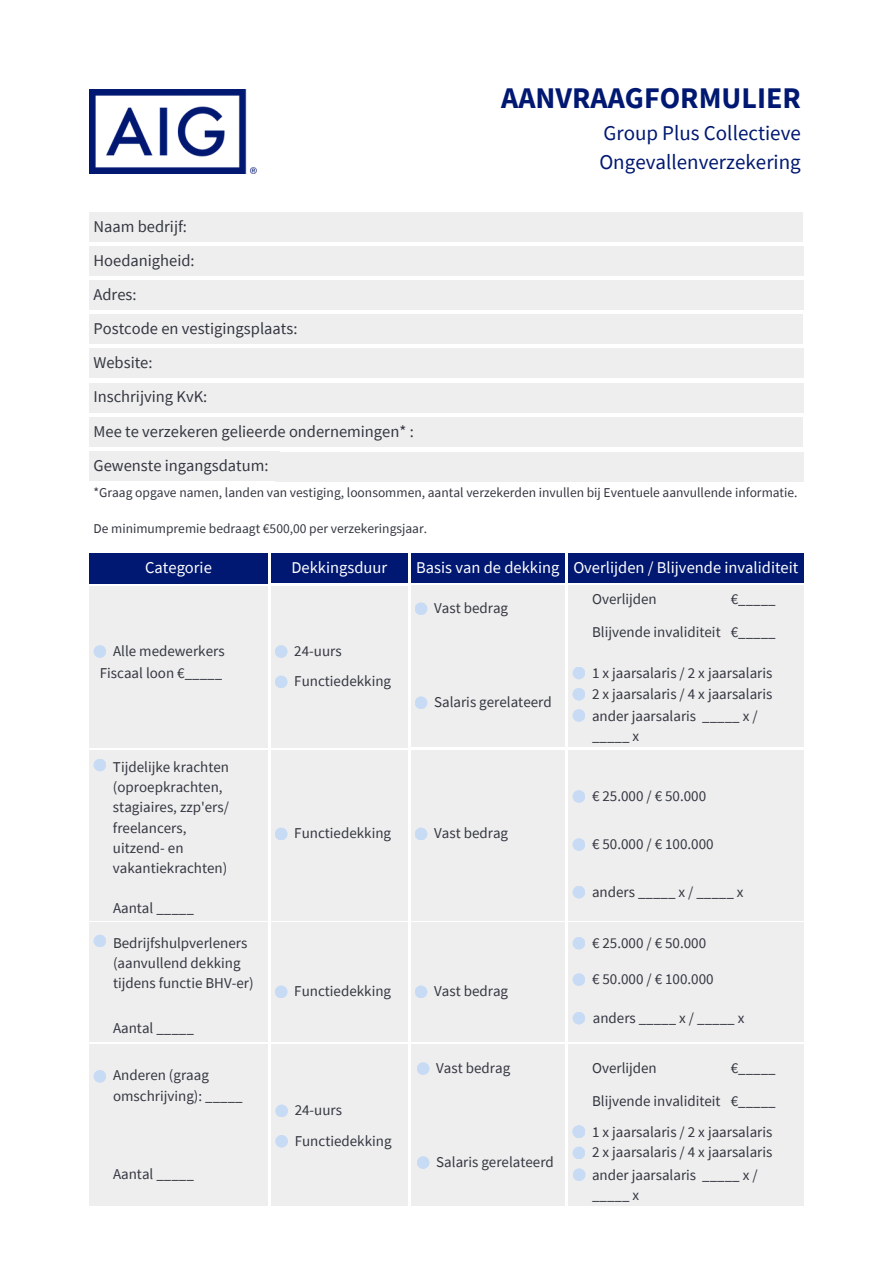
<style>
.page{position:relative;width:893px;height:1264px;background:#fff}
.page>*{position:absolute;margin:0;border:0;box-sizing:border-box;transform-origin:0 0}
.t1{font:700 30px "Source Sans Pro";color:#001871}
.t2{font:21px/29.2px "Source Sans Pro";color:#001871}
.t3{font:16.5px "Source Sans Pro";color:#343741}
.t4{font:16.5px "Source Sans Pro";color:#fff}
.t5{font:15px/20.2px "Source Sans Pro";color:#343741}
.t6{font:13.5px "Source Sans Pro";color:#343741}
</style>
<div class="page">
<img style="left:89px;top:89px;width:168px;height:85px">
<div style="left:89px;top:212px;width:116px;height:30px;background:#eee"></div>
<div style="left:89px;top:246px;width:127px;height:30px;background:#eee"></div>
<div style="left:89px;top:280px;width:60px;height:30px;background:#eee"></div>
<div style="left:89px;top:314px;width:237px;height:30px;background:#eee"></div>
<div style="left:89px;top:348px;width:79px;height:30px;background:#eee"></div>
<div style="left:89px;top:382px;width:127px;height:30px;background:#eee"></div>
<div style="left:89px;top:451px;width:190px;height:30px;background:#eee"></div>
<div style="left:198px;top:212px;width:605px;height:30px;background:#eee"></div>
<div style="left:205px;top:246px;width:598px;height:30px;background:#eee"></div>
<div style="left:146px;top:280px;width:657px;height:30px;background:#eee"></div>
<div style="left:322px;top:314px;width:481px;height:30px;background:#eee"></div>
<div style="left:168px;top:348px;width:635px;height:30px;background:#eee"></div>
<div style="left:213px;top:382px;width:590px;height:30px;background:#eee"></div>
<div style="left:275px;top:452px;width:528px;height:30px;background:#eee"></div>
<div style="left:89px;top:417px;width:313px;height:30px;background:#eee"></div>
<div style="left:402px;top:417px;width:401px;height:30px;background:#eee"></div>
<div style="left:89px;top:553px;width:179px;height:30px;background:#001871"></div>
<div style="left:271px;top:553px;width:136px;height:30px;background:#001871"></div>
<div style="left:411px;top:553px;width:153px;height:30px;background:#001871"></div>
<div style="left:568px;top:553px;width:235px;height:30px;background:#001871"></div>
<div style="left:89px;top:922px;width:179px;height:119px;background:#eee"></div>
<div style="left:89px;top:750px;width:179px;height:170px;background:#eee"></div>
<div style="left:89px;top:586px;width:179px;height:161px;background:#eee"></div>
<div style="left:271px;top:586px;width:136px;height:161px;background:#eee"></div>
<div style="left:271px;top:750px;width:136px;height:170px;background:#eee"></div>
<div style="left:271px;top:922px;width:136px;height:119px;background:#eee"></div>
<div style="left:411px;top:585px;width:153px;height:162px;background:#eee"></div>
<div style="left:411px;top:750px;width:153px;height:170px;background:#eee"></div>
<div style="left:411px;top:922px;width:153px;height:119px;background:#eee"></div>
<div style="left:568px;top:585px;width:235px;height:162px;background:#eee"></div>
<div style="left:568px;top:750px;width:235px;height:170px;background:#eee"></div>
<div style="left:568px;top:922px;width:235px;height:119px;background:#eee"></div>
<div style="left:93px;top:645px;width:13px;height:13px;background:#c7dbf4;border-radius:50%"></div>
<div style="left:275px;top:645px;width:12px;height:13px;background:#c7dbf4;border-radius:50%"></div>
<div style="left:275px;top:675px;width:12px;height:13px;background:#c7dbf4;border-radius:50%"></div>
<div style="left:414px;top:602px;width:13px;height:13px;background:#c7dbf4;border-radius:50%"></div>
<div style="left:414px;top:696px;width:13px;height:13px;background:#c7dbf4;border-radius:50%"></div>
<div style="left:572px;top:666px;width:13px;height:13px;background:#c7dbf4;border-radius:50%"></div>
<div style="left:572px;top:688px;width:13px;height:12px;background:#c7dbf4;border-radius:50%"></div>
<div style="left:572px;top:709px;width:13px;height:13px;background:#c7dbf4;border-radius:50%"></div>
<div style="left:93px;top:758px;width:13px;height:13px;background:#c7dbf4;border-radius:50%"></div>
<div style="left:275px;top:827px;width:12px;height:13px;background:#c7dbf4;border-radius:50%"></div>
<div style="left:414px;top:827px;width:13px;height:13px;background:#c7dbf4;border-radius:50%"></div>
<div style="left:572px;top:885px;width:13px;height:13px;background:#c7dbf4;border-radius:50%"></div>
<div style="left:572px;top:838px;width:13px;height:13px;background:#c7dbf4;border-radius:50%"></div>
<div style="left:572px;top:790px;width:13px;height:12px;background:#c7dbf4;border-radius:50%"></div>
<div style="left:275px;top:985px;width:12px;height:13px;background:#c7dbf4;border-radius:50%"></div>
<div style="left:414px;top:985px;width:13px;height:13px;background:#c7dbf4;border-radius:50%"></div>
<div style="left:572px;top:936px;width:13px;height:13px;background:#c7dbf4;border-radius:50%"></div>
<div style="left:572px;top:973px;width:13px;height:12px;background:#c7dbf4;border-radius:50%"></div>
<div style="left:572px;top:1011px;width:13px;height:13px;background:#c7dbf4;border-radius:50%"></div>
<div style="left:93px;top:934px;width:13px;height:13px;background:#c7dbf4;border-radius:50%"></div>
<div style="left:89px;top:1044px;width:179px;height:161px;background:#eee"></div>
<div style="left:271px;top:1044px;width:136px;height:161px;background:#eee"></div>
<div style="left:275px;top:1104px;width:13px;height:13px;background:#c7dbf4;border-radius:50%"></div>
<div style="left:275px;top:1134px;width:13px;height:13px;background:#c7dbf4;border-radius:50%"></div>
<div style="left:411px;top:1044px;width:153px;height:161px;background:#eee"></div>
<div style="left:417px;top:1062px;width:12px;height:12px;background:#c7dbf4;border-radius:50%"></div>
<div style="left:417px;top:1156px;width:12px;height:12px;background:#c7dbf4;border-radius:50%"></div>
<div style="left:568px;top:1044px;width:235px;height:161px;background:#eee"></div>
<div style="left:572px;top:1146px;width:13px;height:13px;background:#c7dbf4;border-radius:50%"></div>
<div style="left:572px;top:1125px;width:13px;height:13px;background:#c7dbf4;border-radius:50%"></div>
<div style="left:93px;top:1069px;width:13px;height:13px;background:#c7dbf4;border-radius:50%"></div>
<div style="left:572px;top:1168px;width:13px;height:13px;background:#c7dbf4;border-radius:50%"></div>
<p class="t1" style="left:501px;top:79px;width:301px">AANVRAAGFORMULIER</p>
<p class="t3" style="left:93px;top:216px;width:95px">Naam bedrijf:</p>
<p class="t3" style="left:93px;top:250px;width:103px">Hoedanigheid:</p>
<p class="t3" style="left:93px;top:284px;width:45px">Adres:</p>
<p class="t3" style="left:93px;top:317px;width:205px">Postcode en vestigingsplaats:</p>
<p class="t3" style="left:93px;top:352px;width:61px">Website:</p>
<p class="t3" style="left:93px;top:386px;width:115px">Inschrijving KvK:</p>
<p class="t3" style="left:93px;top:420px;width:322px">Mee te verzekeren gelieerde ondernemingen* :</p>
<p class="t3" style="left:93px;top:454px;width:176px">Gewenste ingangsdatum:</p>
<p class="t2" style="left:599px;top:118px;width:203px">Group Plus Collectieve<br>Ongevallenverzekering</p>
<p class="t6" style="left:93px;top:484px;width:705px">*Graag opgave namen, landen van vestiging, loonsommen, aantal verzekerden invullen bij Eventuele aanvullende informatie.</p>
<p class="t6" style="left:93px;top:520px;width:335px">De minimumpremie bedraagt €500,00 per verzekeringsjaar.</p>
<p class="t4" style="left:145px;top:556px;width:68px">Categorie</p>
<p class="t4" style="left:291px;top:556px;width:97px">Dekkingsduur</p>
<p class="t4" style="left:416px;top:556px;width:145px">Basis van de dekking</p>
<p class="t4" style="left:573px;top:556px;width:226px">Overlijden / Blijvende invaliditeit</p>
<p class="t5" style="left:113px;top:640px;width:113px">Alle medewerkers</p>
<p class="t5" style="left:100px;top:662px;width:124px">Fiscaal loon €_____</p>
<p class="t5" style="left:113px;top:756px;width:118px">Tijdelijke krachten</p>
<p class="t5" style="left:113px;top:776px;width:117px">(oproepkrachten, stagiaires, zzp'ers/</p>
<p class="t5" style="left:113px;top:817px;width:75px">freelancers,</p>
<p class="t5" style="left:113px;top:837px;width:72px">uitzend- en</p>
<p class="t5" style="left:113px;top:857px;width:116px">vakantiekrachten)</p>
<p class="t5" style="left:113px;top:897px;width:82px">Aantal _____</p>
<p class="t5" style="left:113px;top:932px;width:142px">Bedrijfshulpverleners (aanvullend dekking tijdens functie BHV-er)</p>
<p class="t5" style="left:113px;top:1017px;width:82px">Aantal _____</p>
<p class="t5" style="left:113px;top:1064px;width:97px">Anderen (graag</p>
<p class="t5" style="left:113px;top:1085px;width:131px">omschrijving): _____</p>
<p class="t5" style="left:113px;top:1163px;width:82px">Aantal _____</p>
<p class="t5" style="left:294px;top:640px;width:49px">24-uurs</p>
<p class="t5" style="left:294px;top:671px;width:98px">Functiedekking</p>
<p class="t5" style="left:434px;top:598px;width:75px">Vast bedrag</p>
<p class="t5" style="left:434px;top:691px;width:119px">Salaris gerelateerd</p>
<p class="t5" style="left:294px;top:823px;width:98px">Functiedekking</p>
<p class="t5" style="left:434px;top:823px;width:75px">Vast bedrag</p>
<p class="t5" style="left:294px;top:980px;width:98px">Functiedekking</p>
<p class="t5" style="left:434px;top:980px;width:75px">Vast bedrag</p>
<p class="t5" style="left:295px;top:1099px;width:49px">24-uurs</p>
<p class="t5" style="left:295px;top:1130px;width:98px">Functiedekking</p>
<p class="t5" style="left:436px;top:1057px;width:75px">Vast bedrag</p>
<p class="t5" style="left:436px;top:1151px;width:119px">Salaris gerelateerd</p>
<p class="t5" style="left:592px;top:588px;width:66px">Overlijden</p>
<p class="t5" style="left:592px;top:621px;width:130px">Blijvende invaliditeit</p>
<p class="t5" style="left:592px;top:662px;width:182px">1 x jaarsalaris / 2 x jaarsalaris</p>
<p class="t5" style="left:592px;top:683px;width:182px">2 x jaarsalaris / 4 x jaarsalaris</p>
<p class="t5" style="left:592px;top:705px;width:167px">ander jaarsalaris _____ x / _____ x</p>
<p class="t5" style="left:730px;top:588px;width:46px">€_____</p>
<p class="t5" style="left:730px;top:621px;width:46px">€_____</p>
<p class="t5" style="left:592px;top:785px;width:116px">€ 25.000 / € 50.000</p>
<p class="t5" style="left:592px;top:833px;width:123px">€ 50.000 / € 100.000</p>
<p class="t5" style="left:592px;top:881px;width:153px">anders _____ x / _____ x</p>
<p class="t5" style="left:592px;top:932px;width:116px">€ 25.000 / € 50.000</p>
<p class="t5" style="left:592px;top:968px;width:123px">€ 50.000 / € 100.000</p>
<p class="t5" style="left:592px;top:1007px;width:153px">anders _____ x / _____ x</p>
<p class="t5" style="left:592px;top:1057px;width:66px">Overlijden</p>
<p class="t5" style="left:592px;top:1090px;width:130px">Blijvende invaliditeit</p>
<p class="t5" style="left:730px;top:1057px;width:46px">€_____</p>
<p class="t5" style="left:730px;top:1090px;width:46px">€_____</p>
<p class="t5" style="left:592px;top:1121px;width:182px">1 x jaarsalaris / 2 x jaarsalaris</p>
<p class="t5" style="left:592px;top:1141px;width:182px">2 x jaarsalaris / 4 x jaarsalaris</p>
<p class="t5" style="left:592px;top:1164px;width:167px">ander jaarsalaris _____ x / _____ x</p>
</div>
